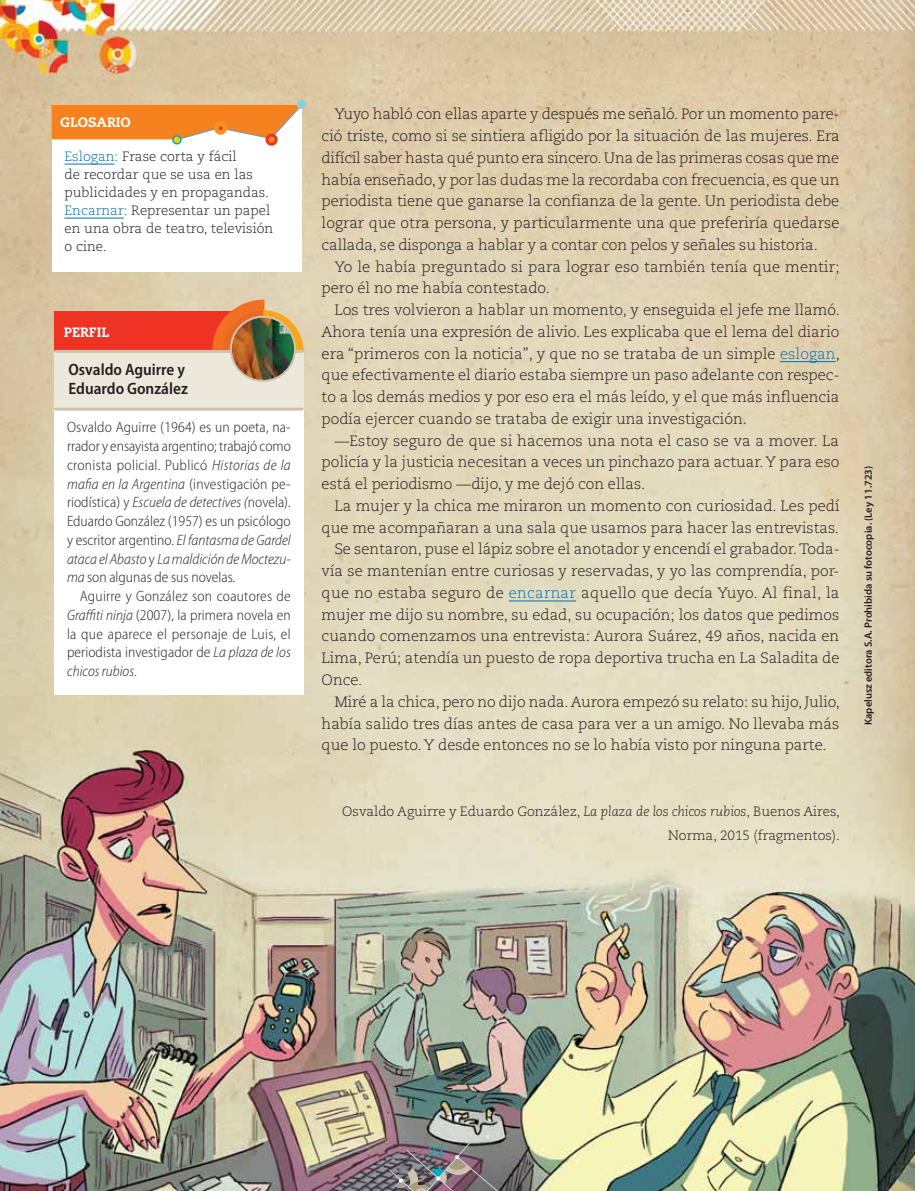
<style>
.page{position:relative;width:915px;height:1191px;background:#fff}
.page>*{position:absolute;margin:0;border:0;box-sizing:border-box;transform-origin:0 0}
.t1{font:600 semi-condensed 16.5px/18.8px "Myriad Pro";color:#231f20}
.t2{font:300 15px/21.8px "Caecilia LT Std";color:#231f20;text-align:justify}
.t3{font:300 semi-condensed 15px/18.8px "Myriad Pro";color:#231f20;text-align:justify}
.t4{font:300 13.5px/18px "Caecilia LT Std";color:#231f20;text-align:right}
.t5{font:800 13.5px "Caecilia LT Std";color:#fff}
.t6{font:700 13.5px "Caecilia LT Std";color:#00abbc}
.t7{font:600 10.5px "Myriad Pro";color:#231f20}
.s1{color:#0071bc}
.s2{font-style:italic}
</style>
<div class="page">
<img style="left:0;top:0;width:914px;height:1190px">
<hr style="left:779px;top:361px;width:56px;height:1px;background:#0071bc">
<hr style="left:509px;top:600px;width:67px;height:1px;background:#0071bc">
<div style="left:54px;top:352px;width:249px;height:56px;background:#ede8dc"></div>
<div style="left:54px;top:409px;width:249px;height:286px;background:#fff"></div>
<div style="left:54px;top:311px;width:210px;height:39px;background:#ee3224"></div>
<svg style="left:212px;top:299px;width:91px;height:53px;background:#e9995e"></svg>
<hr style="left:56px;top:350px;width:246px;height:3px;background:#cdc2af">
<img style="left:231px;top:317px;width:64px;height:64px;border-radius:50%">
<div style="left:230px;top:316px;width:66px;height:66px;border:2px solid #cdc2af;border-radius:50%"></div>
<hr style="left:56px;top:407px;width:246px;height:3px;background:#cdc2af">
<div style="left:52px;top:104px;width:249px;height:167px;background:#fff"></div>
<svg style="left:52px;top:99px;width:254px;height:48px"></svg>
<hr style="left:64px;top:164px;width:50px;height:1px;background:#0071bc">
<hr style="left:64px;top:218px;width:60px;height:1px;background:#0071bc">
<svg style="left:388px;top:1140px;width:135px;height:50px;background:#7b7376"></svg>
<p class="t5" style="left:60px;top:116px;width:72px">GLOSARIO</p>
<p class="t4" style="left:64px;top:148px;width:210px;text-align:left"><span class="s1">Eslogan:</span> Frase corta y fácil<br>de recordar que se usa en las publicidades y en propagandas.<br><span class="s1">Encarnar:</span> Representar un papel en una obra de teatro, televisión o cine.</p>
<p class="t5" style="left:64px;top:325px;width:47px">PERFIL</p>
<p class="t1" style="left:68px;top:362px;width:121px">Osvaldo Aguirre y<br>Eduardo González</p>
<p class="t3" style="left:67px;top:419px;width:225px">Osvaldo Aguirre (1964) es un poeta, na&shy;rrador y ensayista argentino; trabajó como cronista policial. Publicó <span class="s2">Historias de la mafia en la Argentina</span> (investigación pe&shy;riodística) y <span class="s2">Escuela de detectives (</span>novela).<br>Eduardo González (1957) es un psicólogo y escritor argentino. <span class="s2">El fantasma de Gardel ataca el Abasto</span> y <span class="s2">La maldición de Moctezu&shy;ma</span> son algunas de sus novelas.</p>
<p class="t3" style="left:67px;top:588px;width:225px;text-indent:13px">Aguirre y González son coautores de <span class="s2">Graffiti ninja</span> (2007), la primera novela en la que aparece el personaje de Luis, el periodista investigador de <span class="s2">La plaza de los chicos rubios</span>.</p>
<p class="t2" style="left:321px;top:104px;width:519px;text-indent:13px">Yuyo habló con ellas aparte y después me señaló. Por un momento pare&shy;ció triste, como si se sintiera afligido por la situación de las mujeres. Era difícil saber hasta qué punto era sincero. Una de las primeras cosas que me había enseñado, y por las dudas me la recordaba con frecuencia, es que un periodista tiene que ganarse la confianza de la gente. Un periodista debe lograr que otra persona, y particularmente una que preferiría quedarse callada, se disponga a hablar y a contar con pelos y señales su historia.</p>
<p class="t2" style="left:321px;top:256px;width:519px;text-indent:13px">Yo le había preguntado si para lograr eso también tenía que mentir; pero él no me había contestado.</p>
<p class="t2" style="left:321px;top:300px;width:519px;text-indent:13px">Los tres volvieron a hablar un momento, y enseguida el jefe me llamó.<br>Ahora tenía una expresión de alivio. Les explicaba que el lema del diario era “primeros con la noticia”, y que no se trataba de un simple <span class="s1">eslogan</span>, que efectivamente el diario estaba siempre un paso adelante con respec&shy;to a los demás medios y por eso era el más leído, y el que más influencia podía ejercer cuando se trataba de exigir una investigación.</p>
<p class="t2" style="left:321px;top:430px;width:519px;text-indent:13px">—Estoy seguro de que si hacemos una nota el caso se va a mover. La policía y la justicia necesitan a veces un pinchazo para actuar. Y para eso está el periodismo —dijo, y me dejó con ellas.</p>
<p class="t2" style="left:334px;top:495px;width:506px">La mujer y la chica me miraron un momento con curiosidad. Les pedí</p>
<p class="t2" style="left:321px;top:517px;width:519px">que me acompañaran a una sala que usamos para hacer las entrevistas.</p>
<p class="t2" style="left:334px;top:539px;width:506px">Se sentaron, puse el lápiz sobre el anotador y encendí el grabador. Toda-</p>
<p class="t2" style="left:321px;top:561px;width:519px">vía se mantenían entre curiosas y reservadas, y yo las comprendía, por-</p>
<p class="t2" style="left:321px;top:582px;width:519px">que no estaba seguro de <span class="s1">encarnar</span> aquello que decía Yuyo. Al final, la</p>
<p class="t2" style="left:321px;top:604px;width:519px">mujer me dijo su nombre, su edad, su ocupación; los datos que pedimos</p>
<p class="t2" style="left:321px;top:626px;width:519px">cuando comenzamos una entrevista: Aurora Suárez, 49 años, nacida en</p>
<p class="t2" style="left:321px;top:648px;width:519px">Lima, Perú; atendía un puesto de ropa deportiva trucha en La Saladita de</p>
<p class="t2" style="left:321px;top:669px;width:42px">Once.</p>
<p class="t2" style="left:334px;top:691px;width:507px">Miré a la chica, pero no dijo nada. Aurora empezó su relato: su hijo, Julio,</p>
<p class="t2" style="left:321px;top:713px;width:519px">había salido tres días antes de casa para ver a un amigo. No llevaba más</p>
<p class="t2" style="left:321px;top:735px;width:506px">que lo puesto. Y desde entonces no se lo había visto por ninguna parte.</p>
<p class="t4" style="left:342px;top:799px;width:499px;line-height:24px">Osvaldo Aguirre y Eduardo González, <span class="s2">La plaza de los chicos rubios</span>, Buenos Aires,<br>Norma, 2015 (fragmentos).</p>
<p class="t7" style="left:864px;top:725px;width:261px;rotate:-90deg">Kapelusz editora S.A. Prohibida su fotocopia. (Ley 11.723)</p>
<p class="t6" style="left:428px;top:1144px;width:17px">22</p>
</div>
